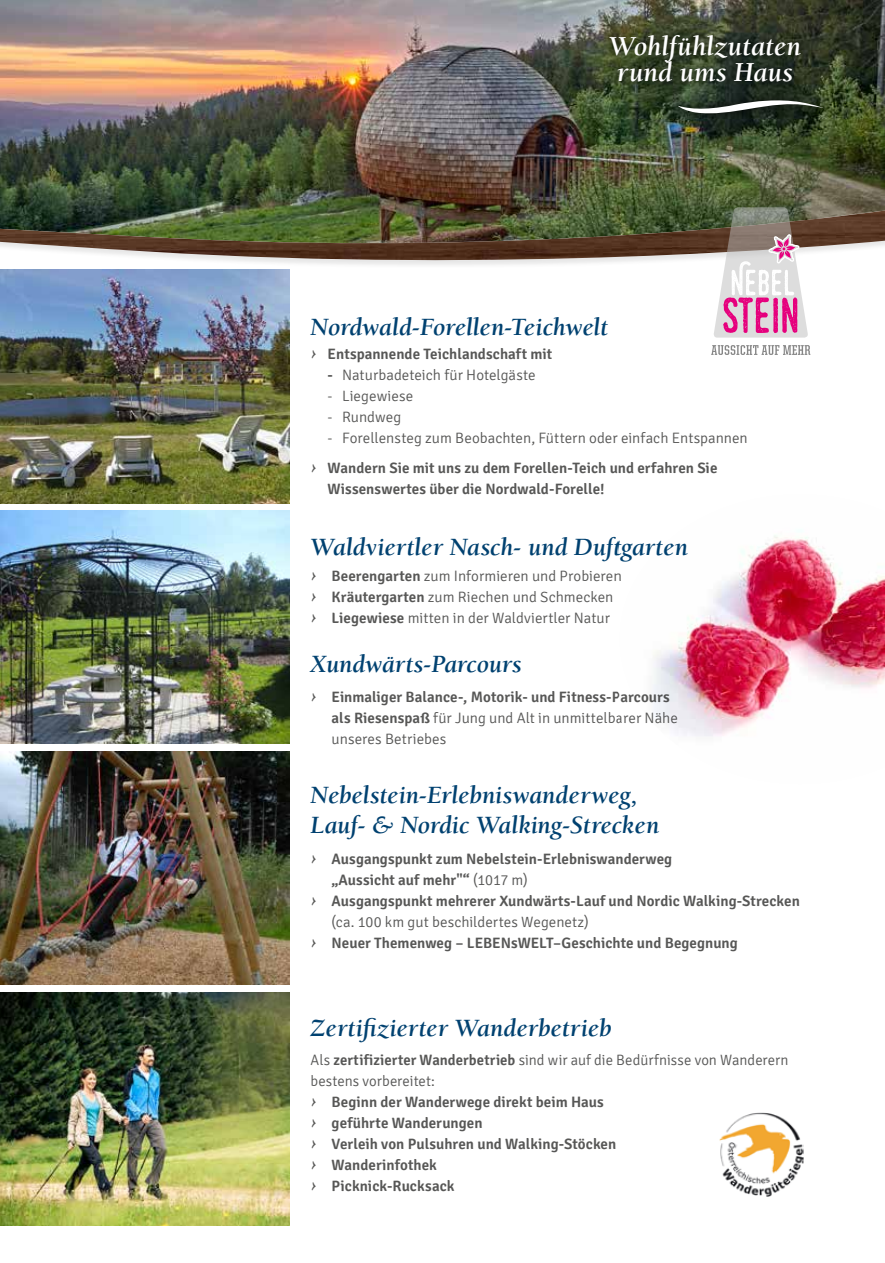
<style>
.page{position:relative;width:885px;height:1263px;background:#fff}
.page>*{position:absolute;margin:0;border:0;box-sizing:border-box;transform-origin:0 0}
.t1{font:italic 700 28.2px/26.5px "Berkeley";letter-spacing:-.005em;color:#fff}
.t2{font:italic 700 25.5px/30px "Berkeley";letter-spacing:-.005em;color:#004170}
.t3{font:600 15px/21px "Signika";color:#575756}
.t4{font:300 15px/21px "Signika";color:#575756}
.s1{font-family:"Berkeley";font-weight:700;font-style:italic;font-size:21px}
.s2{font-weight:600}
.s3{font-weight:300}
</style>
<div class="page">
<img style="left:1px;top:0;width:883px;height:187px">
<img style="left:0;top:0;width:1px;height:237px">
<img style="left:0;top:187px;width:884px;height:89px">
<img style="left:0;top:210px;width:884px;height:52px">
<img style="left:0;top:270px;width:289px;height:233px">
<img style="left:0;top:511px;width:289px;height:233px">
<img style="left:0;top:752px;width:289px;height:233px">
<img style="left:0;top:993px;width:289px;height:233px">
<img style="left:719px;top:1112px;width:84px;height:85px">
<div style="left:603px;top:27px;width:227px;height:95px;background:#000;opacity:.75"></div>
<svg style="left:677px;top:98px;width:147px;height:20px"></svg>
<img style="left:653px;top:535px;width:231px;height:202px">
<svg style="left:686px;top:158px;width:195px;height:197px"></svg>
<h1 class="t1" style="left:608px;top:33px;width:194px">Wohlfühlzutaten rund ums Haus</h1>
<h2 class="t2" style="left:310px;top:312px;width:299px">Nordwald-Forellen-Teichwelt</h2>
<p class="t3" style="left:310px;top:344px;width:243px"><span class="s1">›</span> Entspannende Teichlandschaft mit</p>
<p class="t4" style="left:327px;top:365px;width:210px"><span class="s2">-</span> Naturbadeteich für Hotelgäste</p>
<p class="t4" style="left:327px;top:386px;width:87px">- Liegewiese</p>
<p class="t4" style="left:327px;top:407px;width:75px">- Rundweg</p>
<p class="t4" style="left:310px;top:423px;width:438px;line-height:29.5px;text-indent:17px">- Forellensteg zum Beobachten, Füttern oder einfach Entspannen <span class="s1">›</span> <span class="s2">Wandern Sie mit uns zu dem Forellen-Teich und erfahren Sie</span></p>
<p class="t3" style="left:327px;top:478px;width:278px">Wissenswertes über die Nordwald-Forelle!</p>
<h2 class="t2" style="left:310px;top:532px;width:379px">Waldviertler Nasch- und Duftgarten</h2>
<p class="t4" style="left:310px;top:565px;width:312px"><span class="s1">›</span> <span class="s2">Beerengarten</span> zum Informieren und Probieren <span class="s1">›</span> <span class="s2">Kräutergarten</span> zum Riechen und Schmecken <span class="s1">›</span> <span class="s2">Liegewiese</span> mitten in der Waldviertler Natur</p>
<h2 class="t2" style="left:310px;top:649px;width:213px">Xundwärts-Parcours</h2>
<p class="t3" style="left:331px;top:687px;width:348px;text-indent:-21px"><span class="s1">›</span> Einmaliger Balance-, Motorik- und Fitness-Parcours als Riesenspaß <span class="s3">für Jung und Alt in unmittelbarer Nähe unseres Betriebes</span></p>
<h2 class="t2" style="left:310px;top:780px;width:350px">Nebelstein-Erlebniswanderweg,<br>Lauf- &amp; Nordic Walking-Strecken</h2>
<p class="t3" style="left:310px;top:848px;width:363px"><span class="s1">›</span> Ausgangspunkt zum Nebelstein-Erlebniswanderweg</p>
<p class="t3" style="left:331px;top:869px;width:198px">„Aussicht auf mehr"“ <span class="s3">(1017 m)</span></p>
<p class="t3" style="left:310px;top:890px;width:490px"><span class="s1">›</span> Ausgangspunkt mehrerer Xundwärts-Lauf und Nordic Walking-Strecken</p>
<p class="t4" style="left:331px;top:911px;width:259px">(ca. 100 km gut beschildertes Wegenetz)</p>
<p class="t3" style="left:310px;top:932px;width:428px"><span class="s1">›</span> Neuer Themenweg – LEBENsWELT–Geschichte und Begegnung</p>
<h2 class="t2" style="left:310px;top:1013px;width:302px">Zertifizierter Wanderbetrieb</h2>
<p class="t3" style="left:310px;top:1050px;width:479px"><span class="s3">Als</span> zertifizierter Wanderbetrieb <span class="s3">sind wir auf die Bedürfnisse von Wanderern bestens vorbereitet:<br></span><span class="s1">›</span> Beginn der Wanderwege direkt beim Haus<br><span class="s1">›</span> geführte Wanderungen<br><span class="s1">›</span> Verleih von Pulsuhren und Walking-Stöcken<br><span class="s1">›</span> Wanderinfothek<br><span class="s1">›</span> Picknick-Rucksack</p>
</div>
